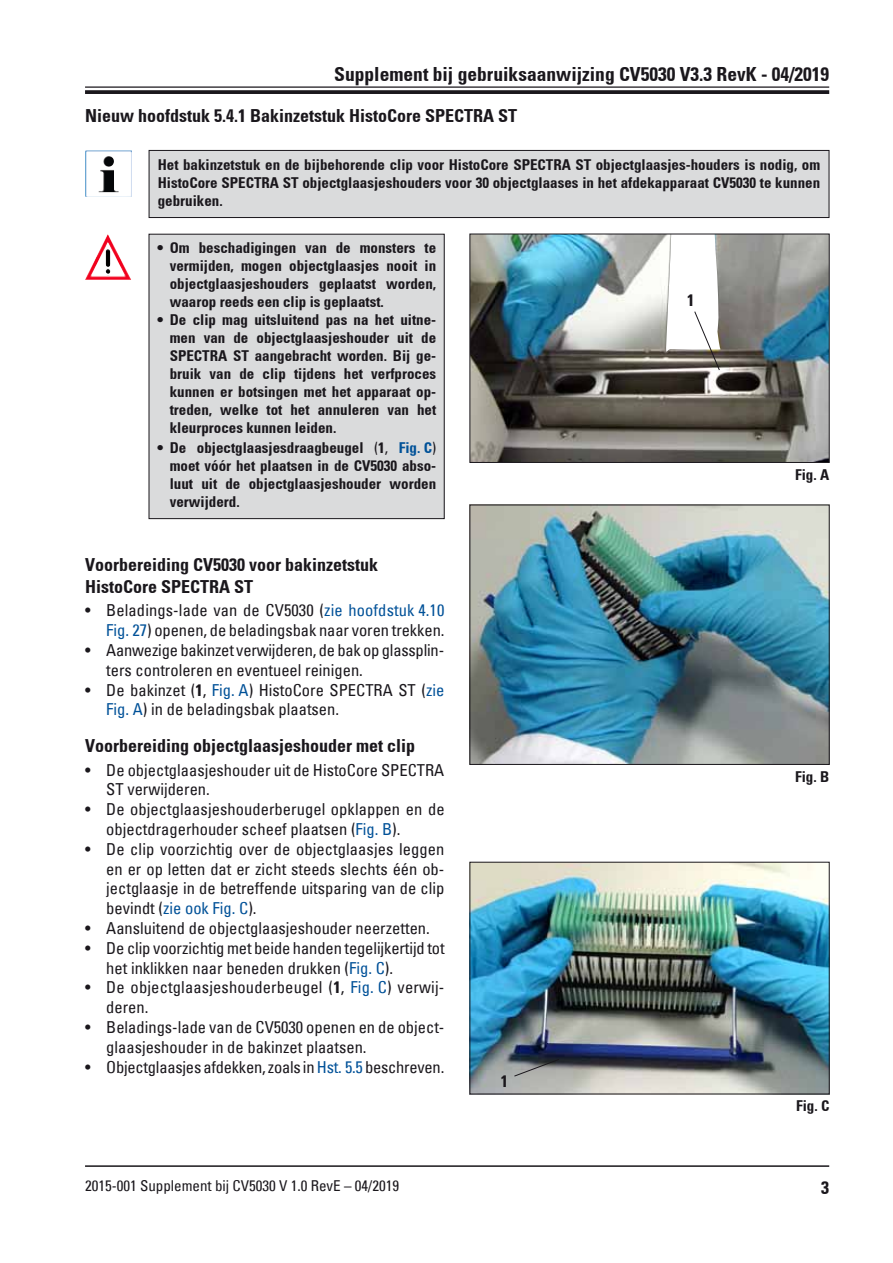
<style>
.page{position:relative;width:893px;height:1263px;background:#fff}
.page>*{position:absolute;margin:0;border:0;box-sizing:border-box;transform-origin:0 0}
.Zz_Kopfzeile_li{font:700 condensed 19.5px "Univers";color:#1a171c}
.Titel_2{font:700 condensed 18px/21.6px "Univers";color:#1a171c}
.t1{font:condensed 16.5px/19.8px "Univers";color:#1a171c}
.BU{font:700 condensed 16.5px "Univers";color:#1a171c}
.Hinweis_1_sp-neu{font:700 condensed 15px/18px "Univers";color:#1a171c;text-align:justify}
.t2{font:condensed 15px "Univers";color:#1a171c}
.BU-2{font:700 condensed 15px "Univers";color:#1a171c}
.s1{font-weight:400}
.s2{color:#005198}
.s3{font-weight:700}
</style>
<div class="page">
<hr style="left:85px;top:1165px;width:744px;height:2px;background:#1a171c">
<hr style="left:85px;top:86px;width:744px;height:2px;background:#1a171c">
<svg style="left:85px;top:90px;width:744px;height:4px;background:#272429"></svg>
<img style="left:85px;top:151px;width:47px;height:46px">
<div style="left:149px;top:150px;width:680px;height:68px;background:#dadbdc"></div>
<div style="left:149px;top:150px;width:680px;height:68px;border:1px solid #1a171c"></div>
<div style="left:149px;top:234px;width:295px;height:285px;background:#dadbdc"></div>
<img style="left:85px;top:234px;width:46px;height:46px">
<img style="left:472px;top:236px;width:355px;height:225px">
<div style="left:470px;top:234px;width:359px;height:229px;border:1px solid #1a171c"></div>
<svg style="left:694px;top:311px;width:26px;height:60px"></svg>
<img style="left:472px;top:507px;width:355px;height:256px">
<div style="left:470px;top:505px;width:359px;height:260px;border:1px solid #1a171c"></div>
<img style="left:472px;top:864px;width:355px;height:228px">
<svg style="left:513px;top:1058px;width:47px;height:19px"></svg>
<p class="Zz_Kopfzeile_li" style="left:334px;top:62px;width:497px">Supplement bij gebruiksaanwijzing CV5030 V3.3 RevK - 04/2019</p>
<p class="Titel_2" style="left:85px;top:105px;width:433px">Nieuw hoofdstuk 5.4.1 Bakinzetstuk HistoCore SPECTRA ST</p>
<p class="Hinweis_1_sp-neu" style="left:158px;top:155px;width:664px">Het bakinzetstuk en de bijbehorende clip voor HistoCore SPECTRA ST objectglaasjes-houders is nodig, om HistoCore SPECTRA ST objectglaasjeshouders voor 30 objectglaases in het afdekapparaat CV5030 te kunnen gebruiken.</p>
<p class="Hinweis_1_sp-neu" style="left:170px;top:238px;width:268px;text-indent:-13px">• Om beschadigingen van de monsters te vermijden, mogen objectglaasjes nooit in objectglaasjeshouders geplaatst worden, waarop reeds een clip is geplaatst.</p>
<p class="Hinweis_1_sp-neu" style="left:170px;top:310px;width:268px;text-indent:-13px">• De clip mag uitsluitend pas na het uitne&shy;men van de objectglaasjeshouder uit de SPECTRA ST aangebracht worden. Bij ge&shy;bruik van de clip tijdens het verfproces kunnen er botsingen met het apparaat op&shy;treden, welke tot het annuleren van het kleurproces kunnen leiden.</p>
<p class="Hinweis_1_sp-neu" style="left:170px;top:438px;width:268px;text-indent:-13px">• De objectglaasjesdraagbeugel <span class="s1">(</span>1<span class="s1">,</span> <span class="s2">Fig. C</span><span class="s1">) </span>moet vóór het plaatsen in de CV5030 abso&shy;luut uit de objectglaasjeshouder worden verwijderd.</p>
<p class="Titel_2" style="left:85px;top:553px;width:294px">Voorbereiding CV5030 voor bakinzetstuk<br>HistoCore SPECTRA ST</p>
<p class="t1" style="left:85px;top:600px;width:361px;text-align:right">• Beladings-lade van de CV5030 (<span class="s2">zie hoofdstuk 4.10<br>Fig. 27</span>) openen, de beladingsbak naar voren trekken.</p>
<p class="t1" style="left:106px;top:640px;width:340px;text-indent:-21px">• Aanwezige bakinzet verwijderen, de bak op glassplin&shy;ters controleren en eventueel reinigen.</p>
<p class="t1" style="left:106px;top:679px;width:340px;text-indent:-21px">• De bakinzet (<span class="s3">1</span>, <span class="s2">Fig. A</span>) HistoCore SPECTRA ST (<span class="s2">zie<br>Fig. A</span>) in de beladingsbak plaatsen.</p>
<p class="Titel_2" style="left:85px;top:735px;width:331px">Voorbereiding objectglaasjeshouder met clip</p>
<p class="t1" style="left:106px;top:759px;width:340px;text-indent:-21px">• De objectglaasjeshouder uit de HistoCore SPECTRA<br>ST verwijderen.</p>
<p class="t1" style="left:106px;top:799px;width:340px;text-indent:-21px">• De objectglaasjeshouderberugel opklappen en de objectdragerhouder scheef plaatsen (<span class="s2">Fig. B</span>).</p>
<p class="t1" style="left:106px;top:839px;width:340px;text-align:justify;text-indent:-21px">• De clip voorzichtig over de objectglaasjes leggen en er op letten dat er zicht steeds slechts één ob&shy;jectglaasje in de betreffende uitsparing van de clip bevindt (<span class="s2">zie ook Fig. C</span>).</p>
<p class="t1" style="left:85px;top:918px;width:346px">• Aansluitend de objectglaasjeshouder neerzetten.</p>
<p class="t1" style="left:106px;top:938px;width:340px;text-indent:-21px">• De clip voorzichtig met beide handen tegelijkertijd tot het inklikken naar beneden drukken (<span class="s2">Fig. C</span>).</p>
<p class="t1" style="left:106px;top:977px;width:340px;text-indent:-21px">• De objectglaasjeshouderbeugel (<span class="s3">1</span>, <span class="s2">Fig. C</span>) verwij&shy;deren.</p>
<p class="t1" style="left:106px;top:1017px;width:340px;text-indent:-21px">• Beladings-lade van de CV5030 openen en de object&shy;glaasjeshouder in de bakinzet plaatsen.</p>
<p class="t1" style="left:85px;top:1056px;width:361px">• Objectglaasjes afdekken, zoals in <span class="s2">Hst. 5.5</span> beschreven.</p>
<p class="BU" style="left:501px;top:1071px;width:9px">1</p>
<p class="BU" style="left:687px;top:290px;width:9px">1</p>
<p class="BU-2" style="left:795px;top:465px;width:36px">Fig. A</p>
<p class="BU-2" style="left:795px;top:767px;width:36px">Fig. B</p>
<p class="BU-2" style="left:796px;top:1097px;width:35px">Fig. C</p>
<p class="t2" style="left:85px;top:1176px;width:316px">2015-001 Supplement bij CV5030 V 1.0 RevE – 04/2019</p>
<p class="Titel_2" style="left:821px;top:1176px;width:9px">3</p>
</div>
